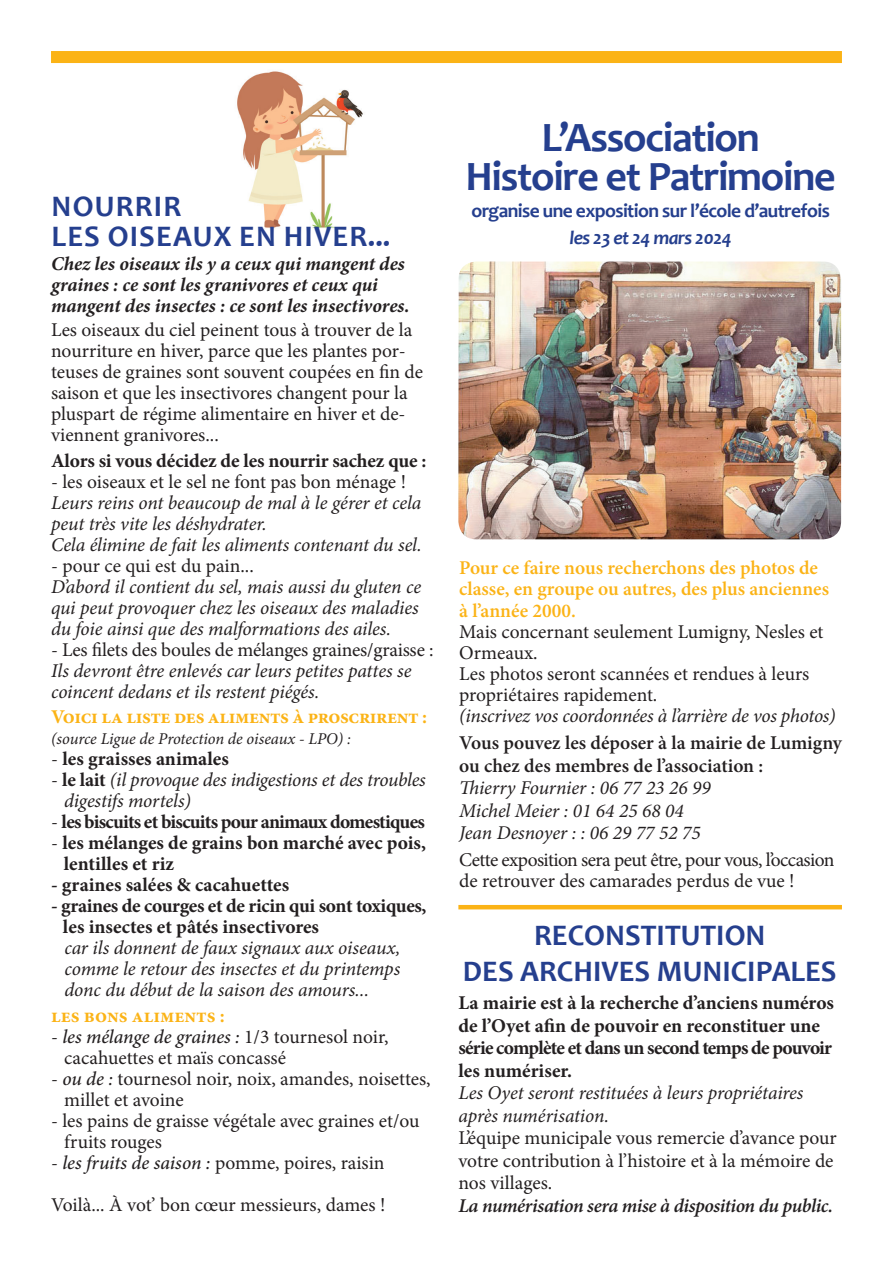
<style>
.page{position:relative;width:893px;height:1263px;background:#fff}
.page>*{position:absolute;margin:0;border:0;box-sizing:border-box;transform-origin:0 0}
.t1{font:700 42px/39px "Candara";letter-spacing:-.03em;color:#253f8e;text-align:center}
.t2{font:700 30px/30px "Candara";color:#253f8e}
.t3{font:19.5px/21px "Minion Pro";letter-spacing:-.005em;color:#231f20}
.t4{font:italic 19.5px/21px "Minion Pro";letter-spacing:-.01em;color:#231f20}
.t5{font:700 19.5px/22.5px "Minion Pro";letter-spacing:-.01em;color:#231f20}
.t6{font:italic 700 19.5px/21px "Minion Pro";color:#231f20}
.t7{font:600 19.5px/21.8px "Minion Pro";color:#fbb316}
.t8{font:600 19.5px/22.5px "Minion Pro";color:#231f20}
.t9{font:700 19.5px "Minion Pro";letter-spacing:-.04em;color:#231f20}
.t10{font:italic 600 19.5px "Minion Pro";letter-spacing:-.02em;color:#231f20}
.t11{font:700 19.5px "Candara";letter-spacing:-.03em;color:#253f8e}
.t12{font:700 19.5px "Minion Pro";letter-spacing:-.02em;color:#fbb316}
.t13{font:italic 700 19.5px "Candara";letter-spacing:-.03em;color:#253f8e}
.t14{font:700 19.5px "Minion Pro";color:#fbb316}
.t15{font:italic 16.5px "Minion Pro";letter-spacing:-.005em;color:#231f20}
.s1{font-weight:400}
.s2{font-style:normal}
.s3{font-weight:700;font-style:normal}
.s4{font-weight:500;font-style:italic}
</style>
<div class="page">
<img style="left:237px;top:71px;width:126px;height:157px">
<div style="left:51px;top:51px;width:791px;height:12px;background:#fbb316"></div>
<img style="left:458px;top:261px;width:383px;height:278px">
<hr style="left:458px;top:905px;width:384px;height:4px;background:#fbb316">
<h2 class="t2" style="left:52px;top:191px;width:20px">nourrir les</h2>
<h2 class="t2" style="left:108px;top:221px;width:19px">oiseau</h2>
<h2 class="t2" style="left:214px;top:221px;width:88px">x en hiver</h2>
<h2 class="t2" style="left:368px;top:221px;width:24px">...</h2>
<p class="t6" style="left:51px;top:253px;width:360px">Chez les oiseaux ils y a ceux qui mangent des graines : ce sont les granivores et ceux qui mangent des insectes : ce sont les insectivores.</p>
<p class="t3" style="left:51px;top:320px;width:374px">Les oiseaux du ciel peinent tous à trouver de la nourriture en hiver, parce que les plantes por&shy;teuses de graines sont souvent coupées en fin de saison et que les insectivores changent pour la pluspart de régime alimentaire en hiver et de&shy;viennent granivores...</p>
<p class="t5" style="left:51px;top:449px;width:377px">Alors si vous décidez de les nourrir sachez que :</p>
<p class="t3" style="left:51px;top:471px;width:357px">- les oiseaux et le sel ne font pas bon ménage !</p>
<p class="t4" style="left:51px;top:492px;width:372px">Leurs reins ont beaucoup de mal à le gérer et cela peut très vite les déshydrater.<br>Cela élimine de fait les aliments contenant du sel.</p>
<p class="t3" style="left:51px;top:555px;width:204px">- pour ce qui est du pain...</p>
<p class="t4" style="left:51px;top:576px;width:372px">D’abord il contient du sel, mais aussi du gluten ce qui peut provoquer chez les oiseaux des maladies du foie ainsi que des malformations des ailes.</p>
<p class="t3" style="left:51px;top:639px;width:384px">- Les filets des boules de mélanges graines/graisse :</p>
<p class="t4" style="left:51px;top:660px;width:362px">Ils devront être enlevés car leurs petites pattes se coincent dedans et ils restent piégés.</p>
<p class="t12" style="left:51px;top:703px;width:377px">Voici la liste des aliments à proscrirent :</p>
<p class="t15" style="left:51px;top:728px;width:302px">(source Ligue de Protection de oiseaux - LPO) :</p>
<p class="t5" style="left:51px;top:748px;width:179px"><span class="s1">-</span> les graisses animales</p>
<p class="t4" style="left:64px;top:770px;width:363px;text-indent:-13px"><span class="s2">-</span> <span class="s3">le lait</span> (il provoque des indigestions et des troubles digestifs mortels)</p>
<p class="t9" style="left:51px;top:808px;width:375px"><span class="s1">-</span> les biscuits et biscuits pour animaux domestiques</p>
<p class="t5" style="left:64px;top:832px;width:364px;line-height:21px;text-indent:-13px"><span class="s1">-</span> les mélanges de grains bon marché avec pois, lentilles et riz</p>
<p class="t5" style="left:51px;top:874px;width:240px">- graines salées &amp; cacahuettes</p>
<p class="t5" style="left:63px;top:895px;width:365px;line-height:21px;text-indent:-12px">- graines de courges et de ricin qui sont toxiques, les insectes et pâtés insectivores</p>
<p class="t4" style="left:64px;top:938px;width:337px;text-align:justify">car ils donnent de faux signaux aux oiseaux, comme le retour des insectes et du printemps donc du début de la saison des amours...</p>
<p class="t14" style="left:51px;top:1002px;width:175px">les bons aliments :</p>
<p class="t3" style="left:64px;top:1026px;width:326px;text-indent:-13px">- <span class="s4">les mélange de graines :</span> 1/3 tournesol noir, cacahuettes et maïs concassé</p>
<p class="t3" style="left:64px;top:1068px;width:368px;text-indent:-13px">- <span class="s4">ou de :</span> tournesol noir, noix, amandes, noisettes, millet et avoine</p>
<p class="t3" style="left:64px;top:1110px;width:357px;text-indent:-13px">- les pains de graisse végétale avec graines et/ou fruits rouges</p>
<p class="t3" style="left:51px;top:1142px;width:336px;line-height:42px">- <span class="s4">les fruits de saison :</span> pomme, poires, raisin<br>Voilà... à vot’ bon cœur messieurs, dames !</p>
<h1 class="t1" style="left:465px;top:117px;width:372px">L’Association<br>Histoire et Patrimoine</h1>
<p class="t11" style="left:471px;top:198px;width:360px">organise une exposition sur l’école d’autrefois</p>
<p class="t13" style="left:569px;top:225px;width:164px">les 23 et 24 mars 2024</p>
<p class="t7" style="left:459px;top:556px;width:371px">Pour ce faire nous recherchons des photos de classe, en groupe ou autres, des plus anciennes à l’année 2000.</p>
<p class="t3" style="left:459px;top:622px;width:366px">Mais concernant seulement Lumigny, Nesles et<br>Ormeaux.<br>Les photos seront scannées et rendues à leurs propriétaires rapidement.</p>
<p class="t4" style="left:459px;top:705px;width:378px">(inscrivez vos coordonnées à l’arrière de vos photos)</p>
<p class="t8" style="left:459px;top:732px;width:384px">Vous pouvez les déposer à la mairie de Lumigny ou chez des membres de l’association :</p>
<p class="t4" style="left:459px;top:777px;width:253px;line-height:22.5px">Thierry Fournier : 06 77 23 26 99<br>Michel Meier : 01 64 25 68 04<br>Jean Desnoyer : : 06 29 77 52 75</p>
<p class="t3" style="left:459px;top:850px;width:377px">Cette exposition sera peut être, pour vous, l’occasion de retrouver des camarades perdus de vue !</p>
<h2 class="t2" style="left:463px;top:916px;width:375px;line-height:36px;text-align:center">RECONSTITUTION<br>DES ARCHIVES MUNICIPALES</h2>
<p class="t5" style="left:458px;top:991px;width:377px">La mairie est à la recherche d’anciens numéros de l’Oyet afin de pouvoir en reconstituer une série complète et dans un second temps de pouvoir les numériser.</p>
<p class="t4" style="left:458px;top:1081px;width:346px;line-height:22.5px">Les Oyet seront restituées à leurs propriétaires après numérisation.</p>
<p class="t3" style="left:458px;top:1127px;width:380px;line-height:22.5px">L’équipe municipale vous remercie d’avance pour votre contribution à l’histoire et à la mémoire de nos villages.</p>
<p class="t10" style="left:458px;top:1192px;width:376px">La numérisation sera mise à disposition du public.</p>
</div>
